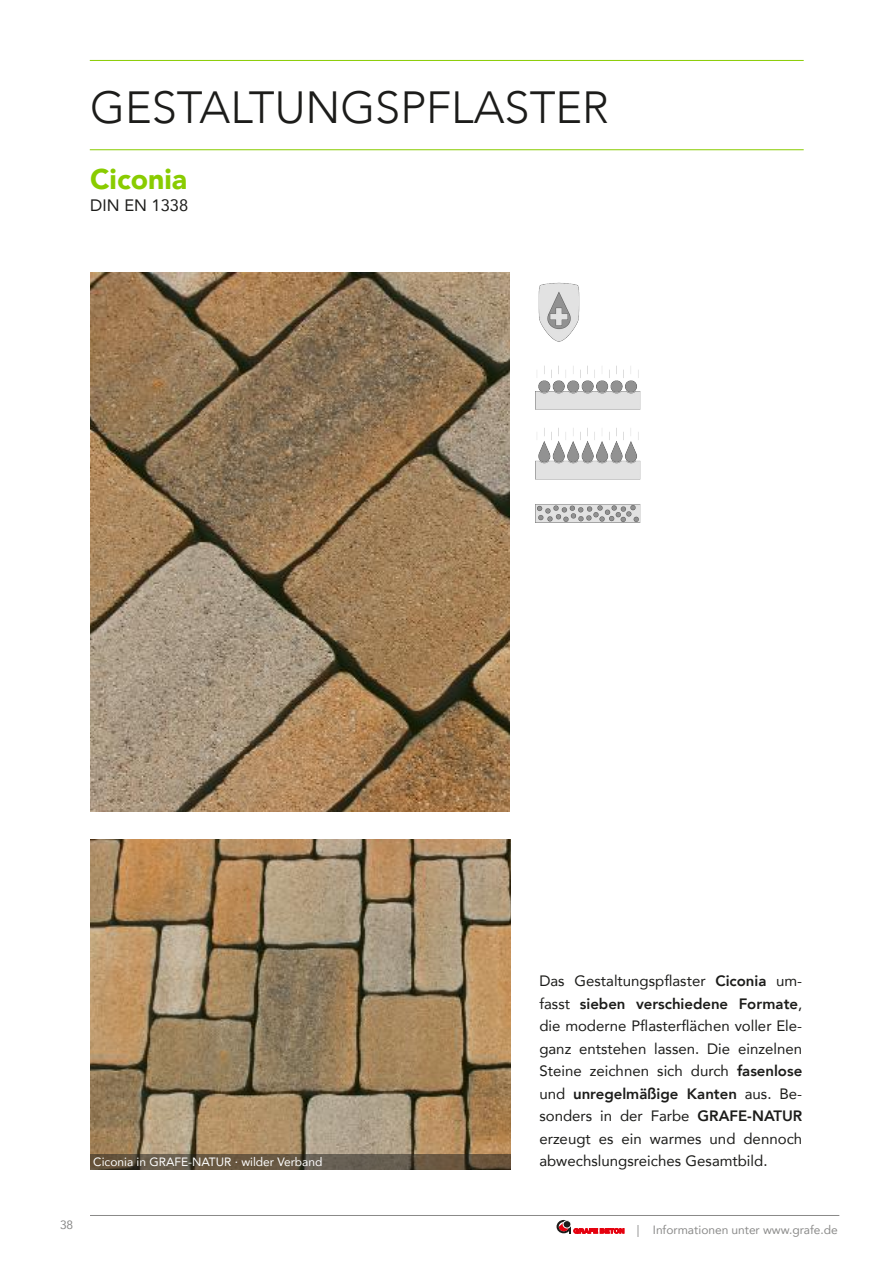
<style>
.page{position:relative;width:893px;height:1263px;background:#fff}
.page>*{position:absolute;margin:0;border:0;box-sizing:border-box;transform-origin:0 0}
.t1{font:300 45px "Avenir";color:#1c1c1a}
.t2{font:900 28.5px "Avenir";color:#89cc00}
.t3{font:16.5px "Avenir";color:#1c1c1a}
.t4{font:15px/22.5px "Avenir";color:#1c1c1a;text-align:justify}
.t5{font:12px "Avenir";letter-spacing:-.005em;color:#fff}
.t6{font:12px "Avenir";color:#8a8a89}
.s1{font-weight:800}
</style>
<div class="page">
<hr style="left:90px;top:1215px;width:749px;height:1px;background:#8a8a89">
<div style="left:557px;top:1220px;width:14px;height:13px;border:2px solid #1c1c1a;border-radius:50%"></div>
<div style="left:563px;top:1220px;width:8px;height:8px;border:1px solid #fff;border-radius:50%"></div>
<svg style="left:559px;top:1222px;width:65px;height:11px"></svg>
<hr style="left:90px;top:149px;width:714px;height:1px;background:#89cc00">
<hr style="left:90px;top:60px;width:714px;height:1px;background:#89cc00">
<img style="left:90px;top:272px;width:420px;height:540px">
<img style="left:90px;top:840px;width:420px;height:314px">
<img style="left:536px;top:365px;width:105px;height:158px">
<img style="left:538px;top:282px;width:42px;height:60px">
<div style="left:90px;top:1154px;width:420px;height:15px;background:#1c1c1a;opacity:.5"></div>
<h1 class="t1" style="left:90px;top:78px;width:520px">GESTALTUNGSPFLASTER</h1>
<h2 class="t2" style="left:90px;top:160px;width:99px">Ciconia</h2>
<p class="t3" style="left:90px;top:195px;width:100px">DIN EN 1338</p>
<p class="t6" style="left:60px;top:1217px;width:15px">38</p>
<p class="t4" style="left:539px;top:970px;width:264px">Das Gestaltungspflaster <span class="s1">Ciconia</span> um&shy;fasst <span class="s1">sieben verschiedene Formate</span>, die moderne Pflasterflächen voller Ele&shy;ganz entstehen lassen. Die einzelnen Steine zeichnen sich durch <span class="s1">fasenlose </span>und <span class="s1">unregelmäßige Kanten</span> aus. Be&shy;sonders in der Farbe <span class="s1">GRAFE-NATUR </span>erzeugt es ein warmes und dennoch</p>
<p class="t5" style="left:93px;top:1154px;width:231px">Ciconia in GRAFE-NATUR · wilder Verband</p>
<p class="t4" style="left:539px;top:1150px;width:230px">abwechslungsreiches Gesamtbild.</p>
<p class="t6" style="left:637px;top:1222px;width:202px">| Informationen unter www.grafe.de</p>
</div>
